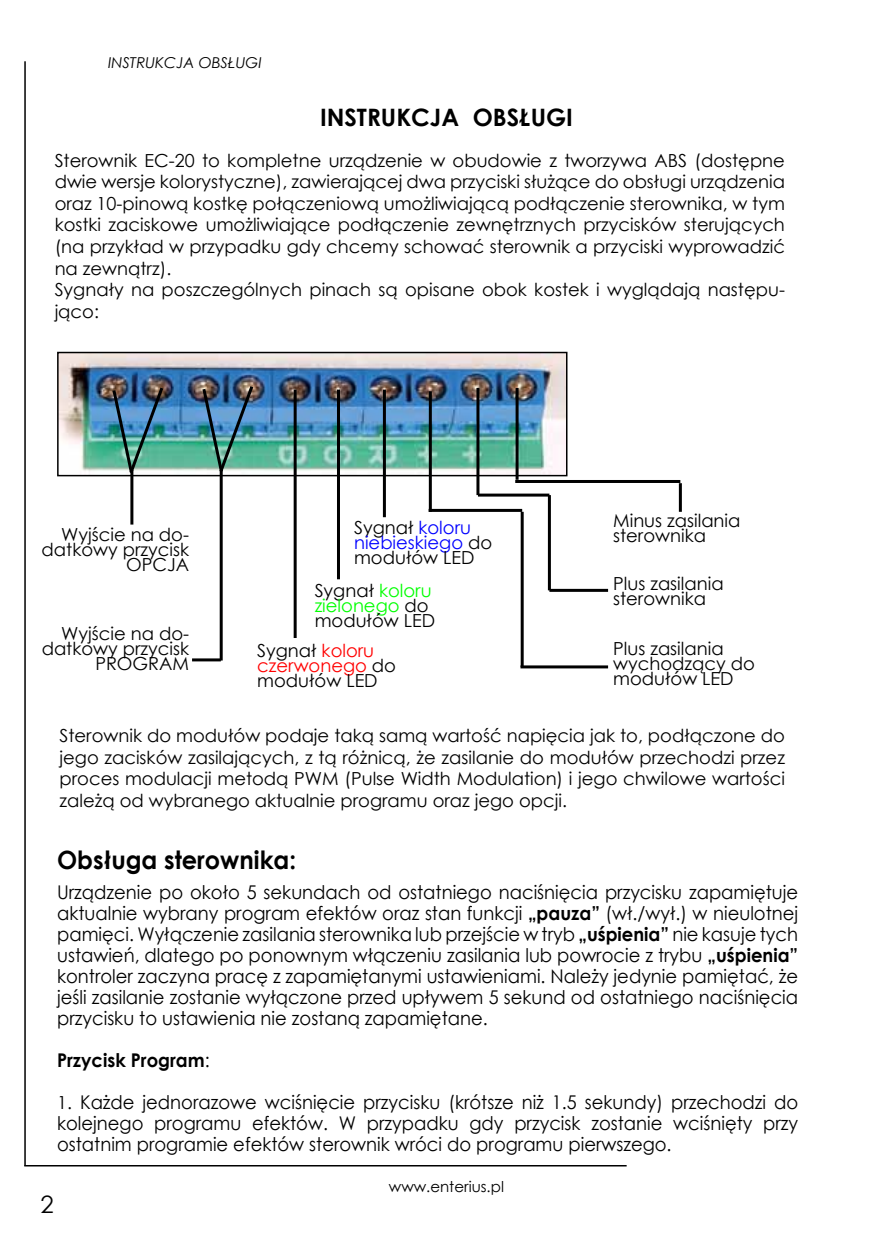
<style>
.page{position:relative;width:893px;height:1259px;background:#fff}
.page>*{position:absolute;margin:0;border:0;box-sizing:border-box;transform-origin:0 0}
.t1{font:700 25.2px "Century Gothic";color:#000;scale:.95 1}
.t2{font:700 24px "Century Gothic";color:#000}
.t3{font:24px "Century Gothic";color:#000}
.t4{font:18.9px/21px "Century Gothic";color:#000;text-align:justify;scale:.95 1}
.t5{font:700 18.9px "Century Gothic";color:#000;scale:.95 1}
.t6{font:18px/15px "Century Gothic";color:#000}
.t7{font:italic 15px "Century Gothic";color:#000}
.t8{font:15px "Century Gothic";color:#000}
.s1{color:#00f}
.s2{color:#0f0}
.s3{color:#f00}
.s4{font-weight:700}
.s5{font-weight:400}
.s6{font-size:18px}
</style>
<div class="page">
<hr style="left:24px;top:1165px;width:603px;height:1px;background:#000">
<hr style="left:24px;top:61px;width:2px;height:1104px;background:#000">
<img style="left:60px;top:355px;width:504px;height:118px">
<div style="left:57px;top:352px;width:510px;height:124px;border:2px solid #000"></div>
<img style="left:110px;top:384px;width:56px;height:92px">
<img style="left:200px;top:383px;width:56px;height:92px">
<hr style="left:130px;top:470px;width:3px;height:54px;background:#000">
<hr style="left:220px;top:470px;width:3px;height:190px;background:#000">
<hr style="left:192px;top:658px;width:29px;height:3px;background:#000">
<hr style="left:294px;top:389px;width:3px;height:249px;background:#000">
<hr style="left:337px;top:389px;width:3px;height:190px;background:#000">
<hr style="left:383px;top:389px;width:3px;height:128px;background:#000">
<hr style="left:429px;top:391px;width:3px;height:121px;background:#000">
<hr style="left:429px;top:509px;width:93px;height:3px;background:#000">
<hr style="left:521px;top:512px;width:3px;height:155px;background:#000">
<hr style="left:520px;top:665px;width:88px;height:3px;background:#000">
<hr style="left:476px;top:388px;width:3px;height:107px;background:#000">
<hr style="left:478px;top:493px;width:71px;height:3px;background:#000">
<hr style="left:548px;top:495px;width:3px;height:95px;background:#000">
<hr style="left:549px;top:589px;width:59px;height:3px;background:#000">
<hr style="left:516px;top:388px;width:3px;height:92px;background:#000">
<hr style="left:515px;top:480px;width:165px;height:3px;background:#000">
<hr style="left:679px;top:483px;width:3px;height:29px;background:#000">
<p class="t7" style="left:108px;top:52px;width:155px">INSTRUKCJA OBSŁUGI</p>
<h2 class="t2" style="left:320px;top:99px;width:254px">INSTRUKCJA OBSŁUGI</h2>
<p class="t6" style="left:55px;top:149px;width:732px;line-height:21.6px">Sterownik EC-20 to kompletne urządzenie w obudowie z tworzywa ABS (dostępne dwie wersje kolorystyczne), zawierającej dwa przyciski służące do obsługi urządzenia oraz 10-pinową kostkę połączeniową umożliwiającą podłączenie sterownika, w tym kostki zaciskowe umożliwiające podłączenie zewnętrznych przycisków sterujących (na przykład w przypadku gdy chcemy schować sterownik a przyciski wyprowadzić na zewnątrz).<br>Sygnały na poszczególnych pinach są opisane obok kostek i wyglądają następu&shy;jąco:</p>
<p class="t6" style="left:42px;top:526px;width:149px;text-align:right">Wyjście na do&shy;datkowy przycisk<br>OPCJA</p>
<p class="t6" style="left:42px;top:626px;width:149px;text-align:right">Wyjście na do&shy;datkowy przycisk<br>PROGRAM</p>
<p class="t6" style="left:354px;top:520px;width:140px">Sygnał <span class="s1">koloru niebieskiego</span> do modułów LED</p>
<p class="t6" style="left:315px;top:582px;width:122px">Sygnał <span class="s2">koloru zielonego</span> do modułów LED</p>
<p class="t6" style="left:257px;top:642px;width:140px">Sygnał <span class="s3">koloru czerwonego</span> do modułów LED</p>
<p class="t6" style="left:613px;top:512px;width:129px">Minus zasilania sterownika</p>
<p class="t6" style="left:613px;top:576px;width:112px">Plus zasilania sterownika</p>
<p class="t6" style="left:613px;top:641px;width:143px">Plus zasilania wychodzący do modułów LED</p>
<p class="t6" style="left:60px;top:724px;width:727px;line-height:21.6px;text-align:justify">Sterownik do modułów podaje taką samą wartość napięcia jak to, podłączone do jego zacisków zasilających, z tą różnicą, że zasilanie do modułów przechodzi przez proces modulacji metodą PWM (Pulse Width Modulation) i jego chwilowe wartości zależą od wybranego aktualnie programu oraz jego opcji.</p>
<h1 class="t1" style="left:57px;top:841px;width:253px">Obsługa sterownika:</h1>
<p class="t4" style="left:57px;top:881px;width:782px">Urządzenie po około 5 sekundach od ostatniego naciśnięcia przycisku zapamiętuje aktualnie wybrany program efektów oraz stan funkcji <span class="s4">„pauza”</span> (wł./wył.) w nieulotnej pamięci. Wyłączenie zasilania sterownika lub przejście w tryb <span class="s4">„uśpienia”</span> nie kasuje tych ustawień, dlatego po ponownym włączeniu zasilania lub powrocie z trybu <span class="s4">„uśpienia” </span>kontroler zaczyna pracę z zapamiętanymi ustawieniami. Należy jedynie pamiętać, że jeśli zasilanie zostanie wyłączone przed upływem 5 sekund od ostatniego naciśnięcia przycisku to ustawienia nie zostaną zapamiętane.</p>
<p class="t5" style="left:57px;top:1045px;width:162px">Przycisk Program<span class="s5">:</span></p>
<p class="t4" style="left:57px;top:1091px;width:782px"><span class="s6">1.</span> Każde jednorazowe wciśnięcie przycisku (krótsze niż 1.5 sekundy) przechodzi do kolejnego programu efektów. W przypadku gdy przycisk zostanie wciśnięty przy ostatnim programie efektów sterownik wróci do programu pierwszego.</p>
<h2 class="t3" style="left:41px;top:1187px;width:15px">2</h2>
<p class="t8" style="left:389px;top:1176px;width:117px">www.enterius.pl</p>
</div>
